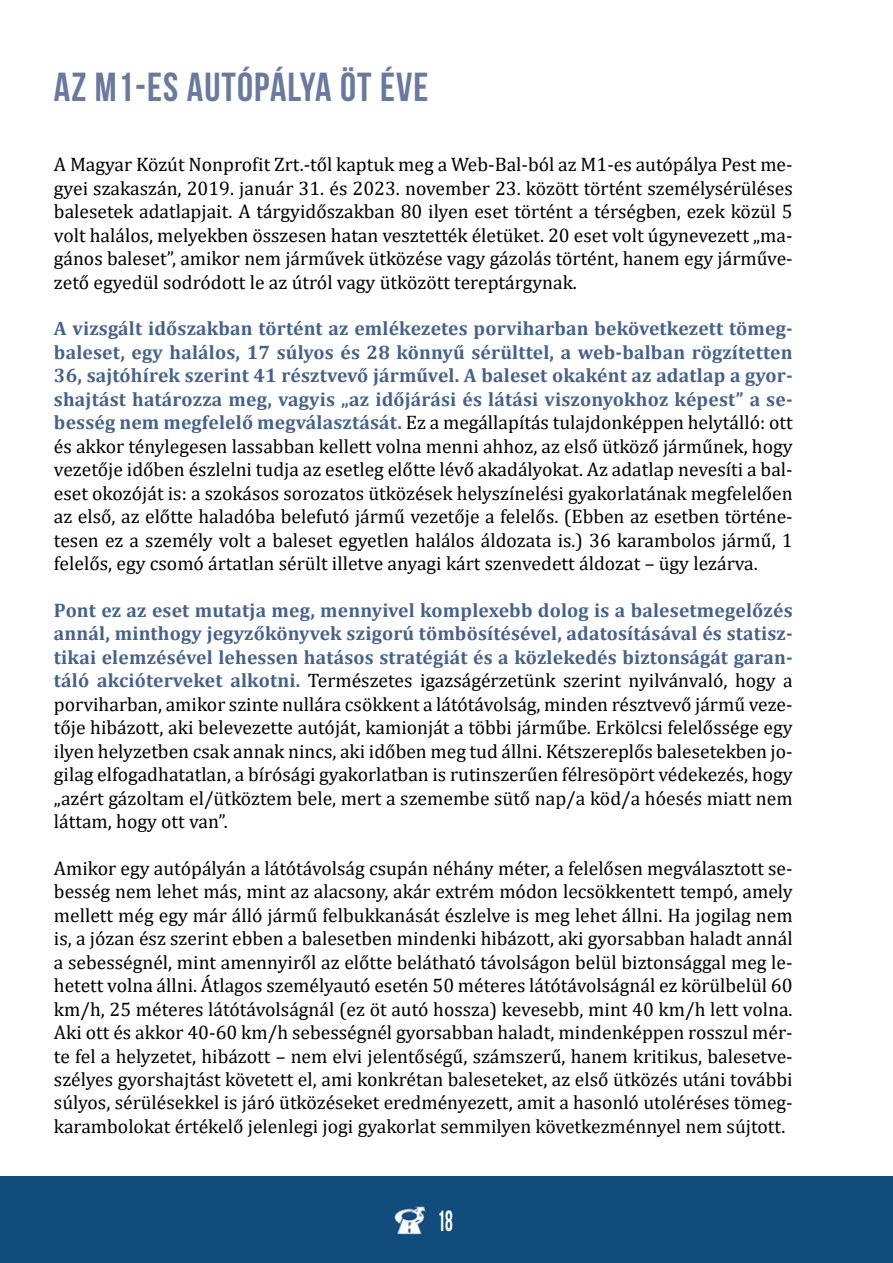
<style>
.page{position:relative;width:893px;height:1263px;background:#fff}
.page>*{position:absolute;margin:0;border:0;box-sizing:border-box;transform-origin:0 0}
.t1{font:700 40.5px "Bebas Neue";letter-spacing:.025em;color:#6a799e}
.t2{font:700 29.1px "Bebas Neue";color:#fff;scale:.67 1}
.t3{font:19.65px/23.4px "Cambria";color:#000;text-align:justify}
.s1{font-weight:700;color:#45628c}
</style>
<div class="page">
<div style="left:0;top:1176px;width:893px;height:87px;background:#114d7c"></div>
<img style="left:394px;top:1206px;width:31px;height:29px">
<h1 class="t1" style="left:54px;top:65px;width:376px">AZ M1-ES AUTÓPÁLYA ÖT ÉVE</h1>
<p class="t3" style="left:54px;top:153px;width:740px">A Magyar Közút Nonprofit Zrt.-től kaptuk meg a Web-Bal-ból az M1-es autópálya Pest me&shy;gyei szakaszán, 2019. január 31. és 2023. november 23. között történt személysérüléses balesetek adatlapjait. A tárgyidőszakban 80 ilyen eset történt a térségben, ezek közül 5 volt halálos, melyekben összesen hatan vesztették életüket. 20 eset volt úgynevezett „ma&shy;gános baleset”, amikor nem járművek ütközése vagy gázolás történt, hanem egy járműve&shy;zető egyedül sodródott le az útról vagy ütközött tereptárgynak.</p>
<p class="t3" style="left:54px;top:317px;width:740px"><span class="s1">A vizsgált időszakban történt az emlékezetes porviharban bekövetkezett tömeg&shy;baleset, egy halálos, 17 súlyos és 28 könnyű sérülttel, a web-balban rögzítetten 36, sajtóhírek szerint 41 résztvevő járművel. A baleset okaként az adatlap a gyor&shy;shajtást határozza meg, vagyis „az időjárási és látási viszonyokhoz képest” a se&shy;besség nem megfelelő megválasztását.</span> Ez a megállapítás tulajdonképpen helytálló: ott és akkor ténylegesen lassabban kellett volna menni ahhoz, az első ütköző járműnek, hogy vezetője időben észlelni tudja az esetleg előtte lévő akadályokat. Az adatlap nevesíti a bal&shy;eset okozóját is: a szokásos sorozatos ütközések helyszínelési gyakorlatának megfelelően az első, az előtte haladóba belefutó jármű vezetője a felelős. (Ebben az esetben történe&shy;tesen ez a személy volt a baleset egyetlen halálos áldozata is.) 36 karambolos jármű, 1 felelős, egy csomó ártatlan sérült illetve anyagi kárt szenvedett áldozat – ügy lezárva.</p>
<p class="t3" style="left:54px;top:598px;width:740px"><span class="s1">Pont ez az eset mutatja meg, mennyivel komplexebb dolog is a balesetmegelőzés annál, minthogy jegyzőkönyvek szigorú tömbösítésével, adatosításával és statisz&shy;tikai elemzésével lehessen hatásos stratégiát és a közlekedés biztonságát garan&shy;táló akcióterveket alkotni.</span> Természetes igazságérzetünk szerint nyilvánvaló, hogy a porviharban, amikor szinte nullára csökkent a látótávolság, minden résztvevő jármű veze&shy;tője hibázott, aki belevezette autóját, kamionját a többi járműbe. Erkölcsi felelőssége egy ilyen helyzetben csak annak nincs, aki időben meg tud állni. Kétszereplős balesetekben jo&shy;gilag elfogadhatatlan, a bírósági gyakorlatban is rutinszerűen félresöpört védekezés, hogy „azért gázoltam el/ütköztem bele, mert a szemembe sütő nap/a köd/a hóesés miatt nem láttam, hogy ott van”.</p>
<p class="t3" style="left:54px;top:856px;width:740px">Amikor egy autópályán a látótávolság csupán néhány méter, a felelősen megválasztott se&shy;besség nem lehet más, mint az alacsony, akár extrém módon lecsökkentett tempó, amely mellett még egy már álló jármű felbukkanását észlelve is meg lehet állni. Ha jogilag nem is, a józan ész szerint ebben a balesetben mindenki hibázott, aki gyorsabban haladt annál a sebességnél, mint amennyiről az előtte belátható távolságon belül biztonsággal meg le&shy;hetett volna állni. Átlagos személyautó esetén 50 méteres látótávolságnál ez körülbelül 60 km/h, 25 méteres látótávolságnál (ez öt autó hossza) kevesebb, mint 40 km/h lett volna.<br>Aki ott és akkor 40-60 km/h sebességnél gyorsabban haladt, mindenképpen rosszul mér&shy;te fel a helyzetet, hibázott – nem elvi jelentőségű, számszerű, hanem kritikus, balesetve&shy;szélyes gyorshajtást követett el, ami konkrétan baleseteket, az első ütközés utáni további súlyos, sérülésekkel is járó ütközéseket eredményezett, amit a hasonló utoléréses tömeg&shy;karambolokat értékelő jelenlegi jogi gyakorlat semmilyen következménnyel nem sújtott.</p>
<h2 class="t2" style="left:438px;top:1205px;width:24px">18</h2>
</div>
